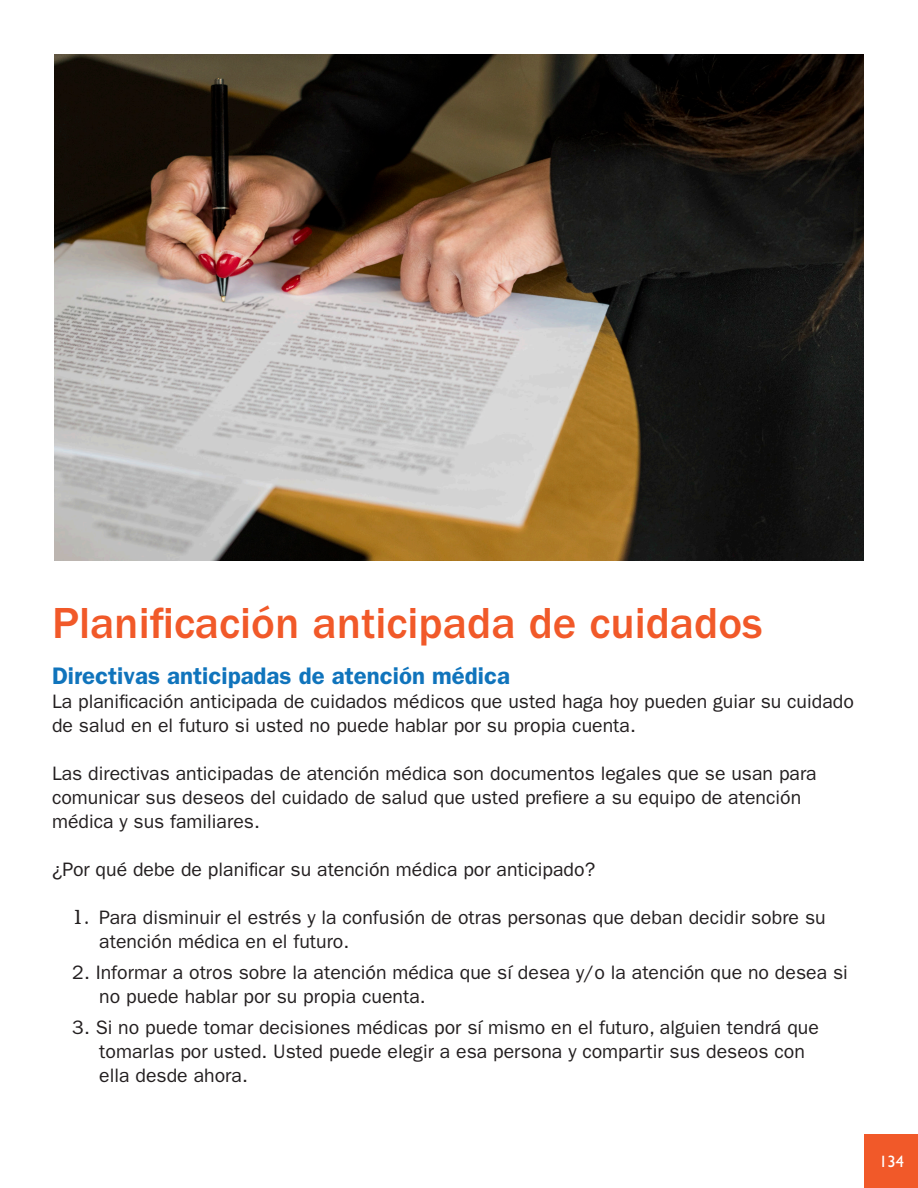
<style>
.page{position:relative;width:918px;height:1188px;background:#fff}
.page>*{position:absolute;margin:0;border:0;box-sizing:border-box;transform-origin:0 0}
.t1{font:500 45px "ITC Franklin Gothic Std";color:#f15929}
.t2{font:600 24px "ITC Franklin Gothic Std";color:#1074bc}
.t3{font:19.5px/24px "ITC Franklin Gothic Std";color:#231f20}
.t4{font:16.5px "Humanist 521 BT";color:#fff}
.s1{font-family:"Humanist Slabserif 712 BT";font-size:21px}
</style>
<div class="page">
<div style="left:864px;top:1134px;width:54px;height:54px;background:#f15929"></div>
<img style="left:54px;top:54px;width:810px;height:506px">
<p class="t1" style="left:52px;top:598px;width:712px">Planificación anticipada de cuidados</p>
<p class="t2" style="left:52px;top:662px;width:459px">Directivas anticipadas de atención médica</p>
<p class="t3" style="left:52px;top:690px;width:803px">La planificación anticipada de cuidados médicos que usted haga hoy pueden guiar su cuidado de salud en el futuro si usted no puede hablar por su propia cuenta.</p>
<p class="t3" style="left:52px;top:762px;width:766px">Las directivas anticipadas de atención médica son documentos legales que se usan para comunicar sus deseos del cuidado de salud que usted prefiere a su equipo de atención médica y sus familiares.</p>
<p class="t3" style="left:52px;top:858px;width:545px">¿Por qué debe de planificar su atención médica por anticipado?</p>
<p class="t3" style="left:99px;top:906px;width:728px;text-indent:-27px"><span class="s1">1.</span> Para disminuir el estrés y la confusión de otras personas que deban decidir sobre su atención médica en el futuro.</p>
<p class="t3" style="left:99px;top:961px;width:750px;text-indent:-27px">2. Informar a otros sobre la atención médica que sí desea y/o la atención que no desea si no puede hablar por su propia cuenta.</p>
<p class="t3" style="left:99px;top:1015px;width:721px;text-indent:-27px">3. Si no puede tomar decisiones médicas por sí mismo en el futuro, alguien tendrá que tomarlas por usted. Usted puede elegir a esa persona y compartir sus deseos con ella desde ahora.</p>
<p class="t4" style="left:879px;top:1151px;width:26px">134</p>
</div>
